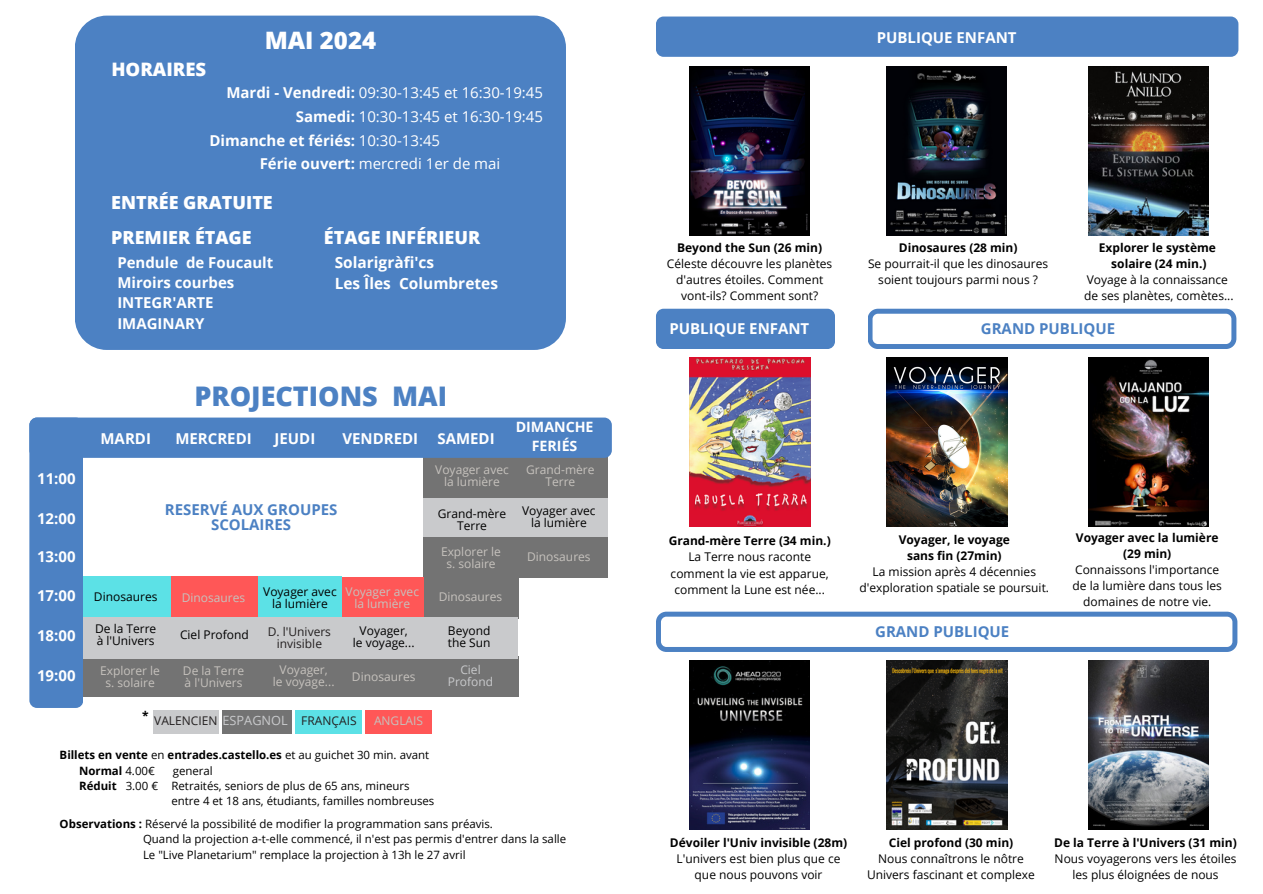
<style>
.page{position:relative;width:1263px;height:894px;background:#fff}
.page>*{position:absolute;margin:0;border:0;box-sizing:border-box;transform-origin:0 0}
.t1{font:800 27px "Open Sans";color:#4c81c3}
.t2{font:800 24px "Open Sans";color:#fff}
.t3{font:800 18.6px "Open Sans";color:#fff}
.t4{font:800 18px "Open Sans";color:#fff}
.t5{font:700 15.45px/20.9px "Open Sans";color:#fff}
.t6{font:700 15px/20.2px "Open Sans";color:#fff}
.t7{font:15px "Open Sans";color:#fff}
.t8{font:700 15px/14.7px "Open Sans";color:#4c81c3;text-align:center}
.t9{font:700 14.25px/19.2px "Open Sans";color:#fff;text-align:center}
.t10{font:12px/16px "Open Sans";color:#000;text-align:center}
.t11{font:700 12px/16px "Open Sans";color:#000;text-align:center}
.t12{font:12px/12px "Open Sans";color:#c6c2bd;text-align:center}
.t13{font:12px/12px "Open Sans";color:#242021;text-align:center}
.t14{font:12px/12px "Open Sans";color:#c9cacc;text-align:center}
.t15{font:11.4px "Open Sans";color:#000}
.t16{font:700 11.4px "Open Sans";color:#000}
.s1{font-weight:700}
.s2{font-weight:400}
.s3{font-size:12.75px;color:#c9cacc}
</style>
<div class="page">
<div style="left:75px;top:16px;width:490px;height:334px;background:#4c81c3;border-radius:32px"></div>
<div style="left:656px;top:17px;width:582px;height:40px;background:#4c81c3;border-radius:8px"></div>
<img style="left:690px;top:66px;width:119px;height:169px">
<img style="left:1089px;top:66px;width:120px;height:169px">
<img style="left:887px;top:66px;width:119px;height:169px">
<img style="left:1089px;top:660px;width:120px;height:169px">
<svg style="left:868px;top:308px;width:368px;height:41px"></svg>
<svg style="left:656px;top:611px;width:581px;height:40px"></svg>
<img style="left:887px;top:357px;width:120px;height:169px">
<img style="left:690px;top:357px;width:120px;height:169px">
<img style="left:887px;top:660px;width:120px;height:169px">
<div style="left:656px;top:308px;width:179px;height:41px;background:#4c81c3;border-radius:8px"></div>
<img style="left:1089px;top:357px;width:120px;height:169px">
<img style="left:690px;top:660px;width:120px;height:169px">
<div style="left:423px;top:492px;width:185px;height:44px;background:#c9cacc"></div>
<div style="left:423px;top:455px;width:185px;height:42px;background:#737373"></div>
<div style="left:79px;top:576px;width:439px;height:42px;background:#737373"></div>
<div style="left:79px;top:656px;width:439px;height:41px;background:#737373"></div>
<div style="left:29px;top:417px;width:54px;height:290px;background:#4c81c3;border-radius:8px"></div>
<div style="left:423px;top:537px;width:185px;height:40px;background:#737373"></div>
<div style="left:83px;top:616px;width:435px;height:42px;background:#c9cacc"></div>
<div style="left:29px;top:417px;width:583px;height:40px;background:#4c81c3;border-radius:8px"></div>
<div style="left:170px;top:576px;width:89px;height:40px;background:#ff5757"></div>
<div style="left:341px;top:577px;width:82px;height:39px;background:#ff5757"></div>
<div style="left:83px;top:576px;width:88px;height:40px;background:#5ce1e6"></div>
<div style="left:258px;top:576px;width:83px;height:40px;background:#5ce1e6"></div>
<div style="left:222px;top:710px;width:70px;height:24px;background:#737373"></div>
<div style="left:153px;top:710px;width:66px;height:24px;background:#c9cacc"></div>
<div style="left:296px;top:710px;width:66px;height:24px;background:#5ce1e6"></div>
<div style="left:365px;top:710px;width:67px;height:24px;background:#ff5757"></div>
<p class="t3" style="left:111px;top:56px;width:96px">HORAIRES</p>
<h4 class="t2" style="left:265px;top:23px;width:113px">MAI 2024</h4>
<p class="t7" style="left:226px;top:82px;width:318px"><span class="s1">Mardi - Vendredi:</span> 09:30-13:45 et 16:30-19:45</p>
<p class="t7" style="left:296px;top:106px;width:249px"><span class="s1">Samedi:</span> 10:30-13:45 et 16:30-19:45</p>
<p class="t6" style="left:210px;top:130px;width:232px">Dimanche et fériés: <span class="s2">10:30-13:45</span></p>
<p class="t7" style="left:260px;top:153px;width:242px"><span class="s1">Férie ouvert:</span> mercredi 1er de mai</p>
<h4 class="t4" style="left:111px;top:189px;width:163px">ENTRÉE GRATUITE</h4>
<h4 class="t4" style="left:111px;top:225px;width:142px">PREMIER ÉTAGE</h4>
<h4 class="t4" style="left:324px;top:225px;width:158px">ÉTAGE INFÉRIEUR</h4>
<h4 class="t6" style="left:117px;top:252px;width:158px">Pendule de Foucault<br>Miroirs courbes<br>INTEGR'ARTE<br>IMAGINARY</h4>
<h4 class="t5" style="left:335px;top:252px;width:165px">Solarigràfi'cs<br>Les Îles Columbretes</h4>
<p class="t6" style="left:37px;top:468px;width:40px">11:00</p>
<p class="t6" style="left:37px;top:508px;width:40px">12:00</p>
<p class="t6" style="left:37px;top:546px;width:40px">13:00</p>
<p class="t6" style="left:37px;top:585px;width:40px">17:00</p>
<p class="t6" style="left:37px;top:625px;width:40px">18:00</p>
<p class="t6" style="left:101px;top:427px;width:52px">MARDI</p>
<h5 class="t1" style="left:194px;top:377px;width:254px">PROJECTIONS MAI</h5>
<p class="t6" style="left:175px;top:427px;width:78px">MERCREDI</p>
<p class="t6" style="left:275px;top:427px;width:42px">JEUDI</p>
<p class="t6" style="left:342px;top:427px;width:77px">VENDREDI</p>
<p class="t6" style="left:437px;top:427px;width:59px">SAMEDI</p>
<p class="t8" style="left:165px;top:501px;width:174px">RESERVÉ AUX GROUPES<br>SCOLAIRES</p>
<p class="t12" style="left:435px;top:463px;width:75px">Voyager avec la lumière</p>
<p class="t10" style="left:438px;top:507px;width:70px;line-height:12px">Grand-mère<br>Terre</p>
<p class="t12" style="left:441px;top:545px;width:61px">Explorer le</p>
<p class="t12" style="left:446px;top:557px;width:51px">s. solaire</p>
<p class="t10" style="left:94px;top:588px;width:65px">Dinosaures</p>
<h4 class="t12" style="left:182px;top:591px;width:65px">Dinosaures</h4>
<p class="t10" style="left:95px;top:622px;width:63px;line-height:12px;text-align:left">De la Terre à l'Univers</p>
<p class="t10" style="left:180px;top:626px;width:70px">Ciel Profond</p>
<p class="t10" style="left:273px;top:585px;width:47px;line-height:12px">Ci l<br>Profond</p>
<p class="t10" style="left:263px;top:585px;width:75px;line-height:12px">Voyager avec la lumière</p>
<p class="t12" style="left:346px;top:585px;width:75px">Voyager avec la lumière</p>
<p class="t12" style="left:439px;top:590px;width:65px">Dinosaures</p>
<p class="t13" style="left:268px;top:624px;width:65px">D. l'Univers invisible</p>
<p class="t10" style="left:448px;top:624px;width:44px;line-height:12px;text-align:left">Beyond the Sun</p>
<h4 class="t10" style="left:360px;top:622px;width:50px">Voyager,</h4>
<p class="t10" style="left:353px;top:634px;width:63px">le voyage...</p>
<p class="t6" style="left:37px;top:665px;width:40px">19:00</p>
<p class="t14" style="left:448px;top:662px;width:47px">Ciel<br>Profond</p>
<p class="t12" style="left:280px;top:662px;width:50px">Voyager,</p>
<p class="t12" style="left:273px;top:674px;width:63px">le voyage...</p>
<p class="t12" style="left:183px;top:664px;width:63px;text-align:left">De la Terre à l'Univers</p>
<p class="t12" style="left:100px;top:664px;width:61px">Explorer le</p>
<p class="t12" style="left:105px;top:676px;width:51px">s. solaire</p>
<p class="t12" style="left:352px;top:670px;width:65px">Dinosaures</p>
<p class="t9" style="left:516px;top:417px;width:79px">DIMANCHE<br>FERIÉS</p>
<p class="t12" style="left:526px;top:463px;width:70px">Grand-mère<br>Terre</p>
<h4 class="t10" style="left:522px;top:504px;width:75px;line-height:12px">Voyager avec la lumière</h4>
<p class="t12" style="left:527px;top:550px;width:65px">Dinosaures</p>
<p class="t11" style="left:142px;top:707px;width:8px">*</p>
<p class="t13" style="left:154px;top:714px;width:135px">VALENCIEN <span class="s3">ESPAGNOL</span></p>
<p class="t13" style="left:301px;top:714px;width:57px">FRANÇAIS</p>
<p class="t12" style="left:374px;top:714px;width:51px">ANGLAIS</p>
<h5 class="t16" style="left:60px;top:746px;width:371px">Billets en vente <span class="s2">en</span> entrades.castello.es <span class="s2">et au guichet 30 min. avant</span></h5>
<h5 class="t16" style="left:79px;top:762px;width:77px">Normal <span class="s2">4.00€</span></h5>
<h5 class="t15" style="left:173px;top:762px;width:42px">general</h5>
<h5 class="t16" style="left:79px;top:777px;width:80px">Réduit <span class="s2">3.00 €</span></h5>
<h5 class="t15" style="left:171px;top:777px;width:240px">Retraités, seniors de plus de 65 ans, mineurs</h5>
<h5 class="t15" style="left:171px;top:792px;width:264px">entre 4 et 18 ans, étudiants, familles nombreuses</h5>
<p class="t15" style="left:60px;top:815px;width:435px"><span class="s1">Observations :</span> Réservé la possibilité de modifier la programmation sans préavis.</p>
<p class="t15" style="left:143px;top:830px;width:425px">Quand la projection a-t-elle commencé, il n'est pas permis d'entrer dans la salle</p>
<p class="t15" style="left:143px;top:846px;width:324px">Le "Live Planetarium" remplace la projection à 13h le 27 avril</p>
<h4 class="t6" style="left:877px;top:27px;width:141px">PUBLIQUE ENFANT</h4>
<p class="t11" style="left:677px;top:239px;width:146px">Beyond the Sun (26 min)</p>
<p class="t10" style="left:667px;top:255px;width:167px">Céleste découvre les planètes d'autres étoiles. Comment vont-ils? Comment sont?</p>
<p class="t6" style="left:669px;top:318px;width:141px">PUBLIQUE ENFANT</p>
<p class="t11" style="left:899px;top:239px;width:120px">Dinosaures (28 min)</p>
<p class="t10" style="left:868px;top:255px;width:182px">Se pourrait-il que les dinosaures soient toujours parmi nous ?</p>
<p class="t11" style="left:1099px;top:239px;width:119px">Explorer le système</p>
<p class="t11" style="left:1111px;top:255px;width:97px">solaire (24 min.)</p>
<p class="t10" style="left:1087px;top:271px;width:143px">Voyage à la connaissance</p>
<p class="t10" style="left:1084px;top:287px;width:151px">de ses planètes, comètes...</p>
<p class="t8" style="left:981px;top:321px;width:136px">GRAND PUBLIQUE</p>
<p class="t11" style="left:669px;top:532px;width:164px">Grand-mère Terre (34 min.)</p>
<p class="t10" style="left:671px;top:548px;width:160px">La Terre nous raconte comment la vie est apparue, comment la Lune est née...</p>
<p class="t11" style="left:899px;top:530px;width:113px">Voyager, le voyage</p>
<p class="t11" style="left:907px;top:546px;width:96px">sans fin (27min)</p>
<p class="t10" style="left:859px;top:562px;width:191px">La mission après 4 décennies d'exploration spatiale se poursuit.</p>
<p class="t8" style="left:875px;top:624px;width:136px">GRAND PUBLIQUE</p>
<p class="t11" style="left:1076px;top:529px;width:144px">Voyager avec la lumière (29 min)</p>
<p class="t10" style="left:1072px;top:561px;width:151px">Connaissons l'importance de la lumière dans tous les domaines de notre vie.</p>
<p class="t11" style="left:670px;top:833px;width:179px">Dévoiler l'Univ invisible (28m)</p>
<p class="t10" style="left:676px;top:849px;width:165px">L'univers est bien plus que ce que nous pouvons voir</p>
<h3 class="t11" style="left:889px;top:833px;width:126px">Ciel profond (30 min)</h3>
<h5 class="t10" style="left:878px;top:849px;width:147px">Nous connaîtrons le nôtre</h5>
<h1 class="t10" style="left:867px;top:865px;width:169px">Univers fascinant et complexe</h1>
<p class="t11" style="left:1054px;top:833px;width:184px">De la Terre à l'Univers (31 min)</p>
<p class="t10" style="left:1055px;top:849px;width:183px">Nous voyagerons vers les étoiles les plus éloignées de nous</p>
</div>
